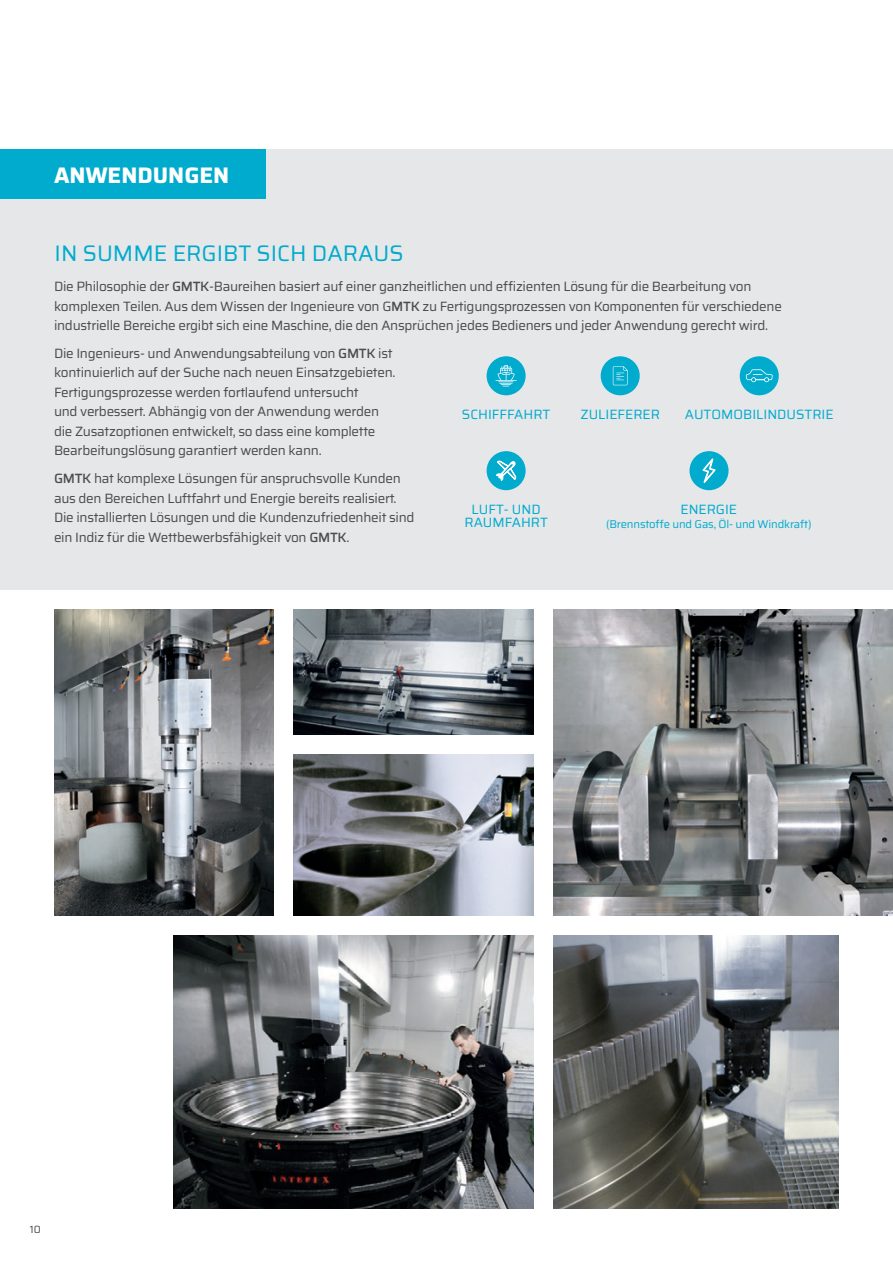
<style>
.page{position:relative;width:893px;height:1263px;background:#fff}
.page>*{position:absolute;margin:0;border:0;box-sizing:border-box;transform-origin:0 0}
.t1{font:22.5px "Saira";color:#00abcd}
.t2{font:700 22.5px "Saira";color:#fff}
.t3{font:13.5px/19.5px "Saira";letter-spacing:-.02em;color:#4b4c4d}
.t4{font:13.5px/12.8px "Saira";color:#00abcd;text-align:center}
.t5{font:11.25px "Saira";letter-spacing:-.015em;color:#00abcd}
.t6{font:10.5px "Saira";color:#4b4c4d}
.s1{font-weight:500}
</style>
<div class="page">
<div style="left:0;top:149px;width:893px;height:441px;background:#e6e7e9"></div>
<div style="left:0;top:149px;width:265px;height:50px;background:#00abcd"></div>
<div style="left:487px;top:451px;width:39px;height:39px;background:#00abcd;border-radius:50%"></div>
<svg style="left:496px;top:461px;width:20px;height:20px"></svg>
<div style="left:487px;top:356px;width:39px;height:39px;background:#00abcd;border-radius:50%"></div>
<svg style="left:495px;top:365px;width:22px;height:22px"></svg>
<div style="left:601px;top:356px;width:39px;height:39px;background:#00abcd;border-radius:50%"></div>
<svg style="left:613px;top:366px;width:15px;height:19px"></svg>
<div style="left:740px;top:356px;width:39px;height:39px;background:#00abcd;border-radius:50%"></div>
<svg style="left:746px;top:369px;width:27px;height:13px"></svg>
<div style="left:689px;top:451px;width:39px;height:39px;background:#00abcd;border-radius:50%"></div>
<svg style="left:703px;top:458px;width:12px;height:25px"></svg>
<img style="left:54px;top:610px;width:220px;height:305px">
<img style="left:293px;top:754px;width:240px;height:161px">
<img style="left:293px;top:610px;width:240px;height:124px">
<img style="left:553px;top:610px;width:340px;height:305px">
<img style="left:553px;top:935px;width:286px;height:274px">
<img style="left:173px;top:935px;width:360px;height:274px">
<h1 class="t2" style="left:54px;top:158px;width:177px">ANWENDUNGEN</h1>
<h1 class="t1" style="left:55px;top:236px;width:350px">IN SUMME ERGIBT SICH DARAUS</h1>
<p class="t3" style="left:54px;top:277px;width:729px">Die Philosophie der <span class="s1">GMTK</span>-Baureihen basiert auf einer ganzheitlichen und effizienten Lösung für die Bearbeitung von komplexen Teilen. Aus dem Wissen der Ingenieure von G<span class="s1">MTK</span> zu Fertigungsprozessen von Komponenten für verschiedene industrielle Bereiche ergibt sich eine Maschine, die den Ansprüchen jedes Bedieners und jeder Anwendung gerecht wird.</p>
<p class="t3" style="left:54px;top:343px;width:343px">Die Ingenieurs- und Anwendungsabteilung von <span class="s1">GMTK</span> ist kontinuierlich auf der Suche nach neuen Einsatzgebieten.<br>Fertigungsprozesse werden fortlaufend untersucht<br>und verbessert. Abhängig von der Anwendung werden die Zusatzoptionen entwickelt, so dass eine komplette Bearbeitungslösung garantiert werden kann.</p>
<p class="t3" style="left:54px;top:468px;width:362px"><span class="s1">GMTK</span> hat komplexe Lösungen für anspruchsvolle Kunden aus den Bereichen Luftfahrt und Energie bereits realisiert.<br>Die installierten Lösungen und die Kundenzufriedenheit sind ein Indiz für die Wettbewerbsfähigkeit von <span class="s1">GMTK</span>.</p>
<p class="t4" style="left:462px;top:408px;width:90px">SCHIFFFAHRT</p>
<p class="t4" style="left:580px;top:408px;width:81px">ZULIEFERER</p>
<p class="t4" style="left:685px;top:408px;width:150px">AUTOMOBILINDUSTRIE</p>
<p class="t4" style="left:681px;top:503px;width:58px">ENERGIE</p>
<p class="t5" style="left:606px;top:515px;width:207px">(Brennstoffe und Gas, Öl- und Windkraft)</p>
<p class="t4" style="left:464px;top:503px;width:85px">LUFT- UND<br>RAUMFAHRT</p>
<p class="t6" style="left:30px;top:1222px;width:13px">10</p>
</div>
